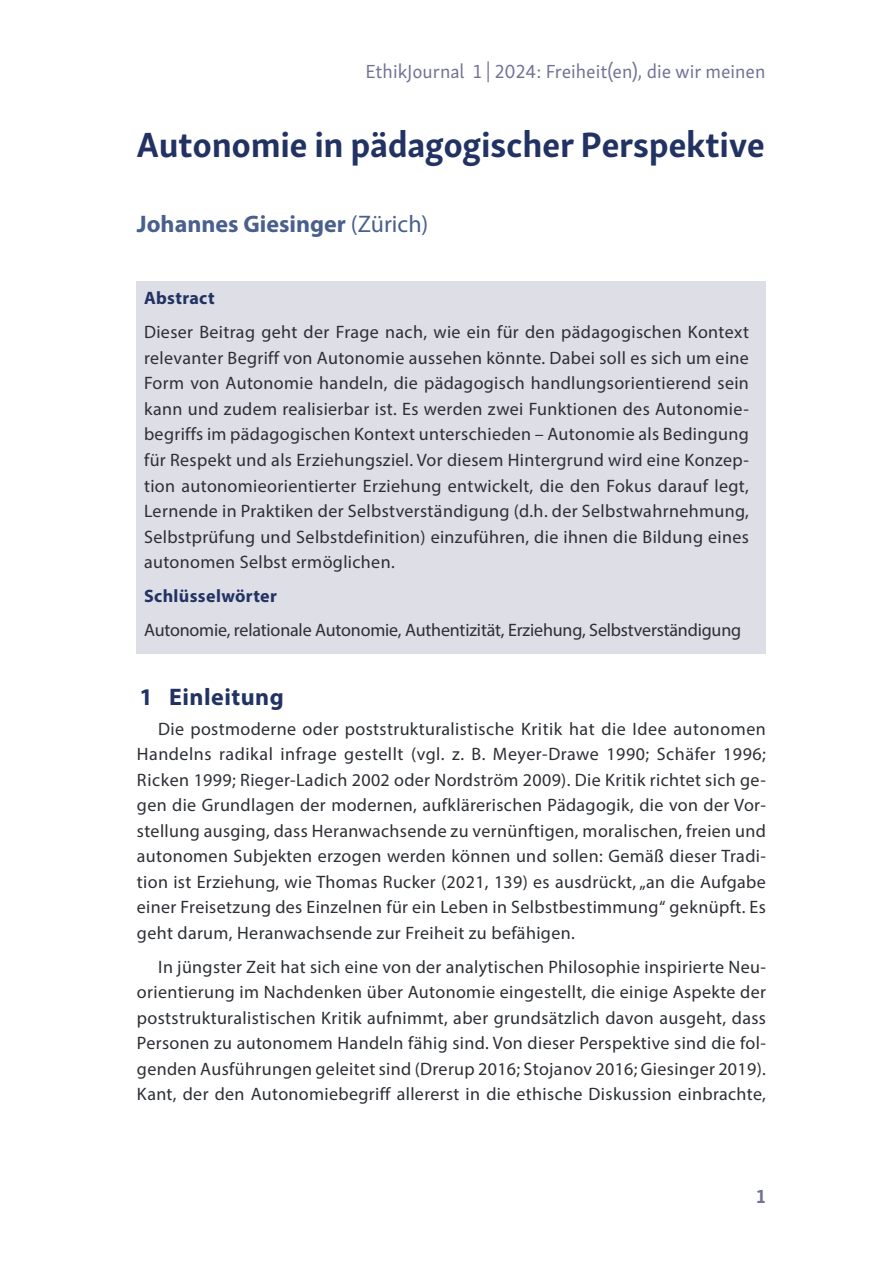
<style>
.page{position:relative;width:893px;height:1263px;background:#fff}
.page>*{position:absolute;margin:0;border:0;box-sizing:border-box;transform-origin:0 0}
.t1{font:700 36px "Skolar Sans Latn";letter-spacing:-.01em;color:#223363}
.t2{font:700 24px "Myriad Pro";color:#49608d}
.t3{font:700 24px "Myriad Pro";letter-spacing:.02em;color:#223363}
.t4{font:19.5px "Skolar Sans Latn";color:#727197}
.t5{font:700 19.5px "Skolar Sans Latn";color:#727197}
.t6{font:18px/25.5px "Myriad Pro";letter-spacing:.02em;color:#2c2f34;text-align:justify}
.t7{font:18px "Myriad Pro";letter-spacing:-.01em;color:#2c2f34}
.t8{font:700 18px "Myriad Pro";letter-spacing:.02em;color:#223363}
.s1{font-weight:400}
</style>
<div class="page">
<div style="left:137px;top:281px;width:629px;height:373px;background:#dddee6"></div>
<p class="t4" style="left:366px;top:57px;width:401px">EthikJournal 1 | 2024: Freiheit(en), die wir meinen</p>
<h1 class="t1" style="left:137px;top:115px;width:630px">Autonomie in pädagogischer Perspektive</h1>
<h2 class="t2" style="left:137px;top:209px;width:293px">Johannes Giesinger <span class="s1">(Zürich)</span></h2>
<p class="t8" style="left:144px;top:287px;width:72px">Abstract</p>
<p class="t6" style="left:144px;top:319px;width:606px">Dieser Beitrag geht der Frage nach, wie ein für den pädagogischen Kontext relevanter Begriff von Autonomie aussehen könnte. Dabei soll es sich um eine Form von Autonomie handeln, die pädagogisch handlungsorientierend sein kann und zudem realisierbar ist. Es werden zwei Funktionen des Autonomie&shy;begriffs im pädagogischen Kontext unterschieden – Autonomie als Bedingung für Respekt und als Erziehungsziel. Vor diesem Hintergrund wird eine Konzep&shy;tion autonomieorientierter Erziehung entwickelt, die den Fokus darauf legt, Lernende in Praktiken der Selbstverständigung (d.h. der Selbstwahrnehmung, Selbstprüfung und Selbstdefinition) einzuführen, die ihnen die Bildung eines autonomen Selbst ermöglichen.</p>
<p class="t8" style="left:144px;top:584px;width:134px">Schlüsselwörter</p>
<p class="t7" style="left:144px;top:619px;width:599px">Autonomie, relationale Autonomie, Authentizität, Erziehung, Selbstverständigung</p>
<h2 class="t3" style="left:139px;top:681px;width:146px">1 Einleitung</h2>
<p class="t6" style="left:137px;top:716px;width:631px;text-indent:21px">Die postmoderne oder poststrukturalistische Kritik hat die Idee autonomen Handelns radikal infrage gestellt (vgl. z. B. Meyer-Drawe 1990; Schäfer 1996; Ricken 1999; Rieger-Ladich 2002 oder Nordström 2009). Die Kritik richtet sich ge&shy;gen die Grundlagen der modernen, aufklärerischen Pädagogik, die von der Vor&shy;stellung ausging, dass Heranwachsende zu vernünftigen, moralischen, freien und autonomen Subjekten erzogen werden können und sollen: Gemäß dieser Tradi&shy;tion ist Erziehung, wie Thomas Rucker (2021, 139) es ausdrückt, „an die Aufgabe einer Freisetzung des Einzelnen für ein Leben in Selbstbestimmung“ geknüpft. Es geht darum, Heranwachsende zur Freiheit zu befähigen.</p>
<p class="t6" style="left:137px;top:954px;width:631px;text-indent:21px">In jüngster Zeit hat sich eine von der analytischen Philosophie inspirierte Neu&shy;orientierung im Nachdenken über Autonomie eingestellt, die einige Aspekte der poststrukturalistischen Kritik aufnimmt, aber grundsätzlich davon ausgeht, dass Personen zu autonomem Handeln fähig sind. Von dieser Perspektive sind die fol&shy;genden Ausführungen geleitet sind (Drerup 2016; Stojanov 2016; Giesinger 2019).<br>Kant, der den Autonomiebegriff allererst in die ethische Diskussion einbrachte,</p>
<p class="t5" style="left:756px;top:1180px;width:10px">1</p>
</div>
